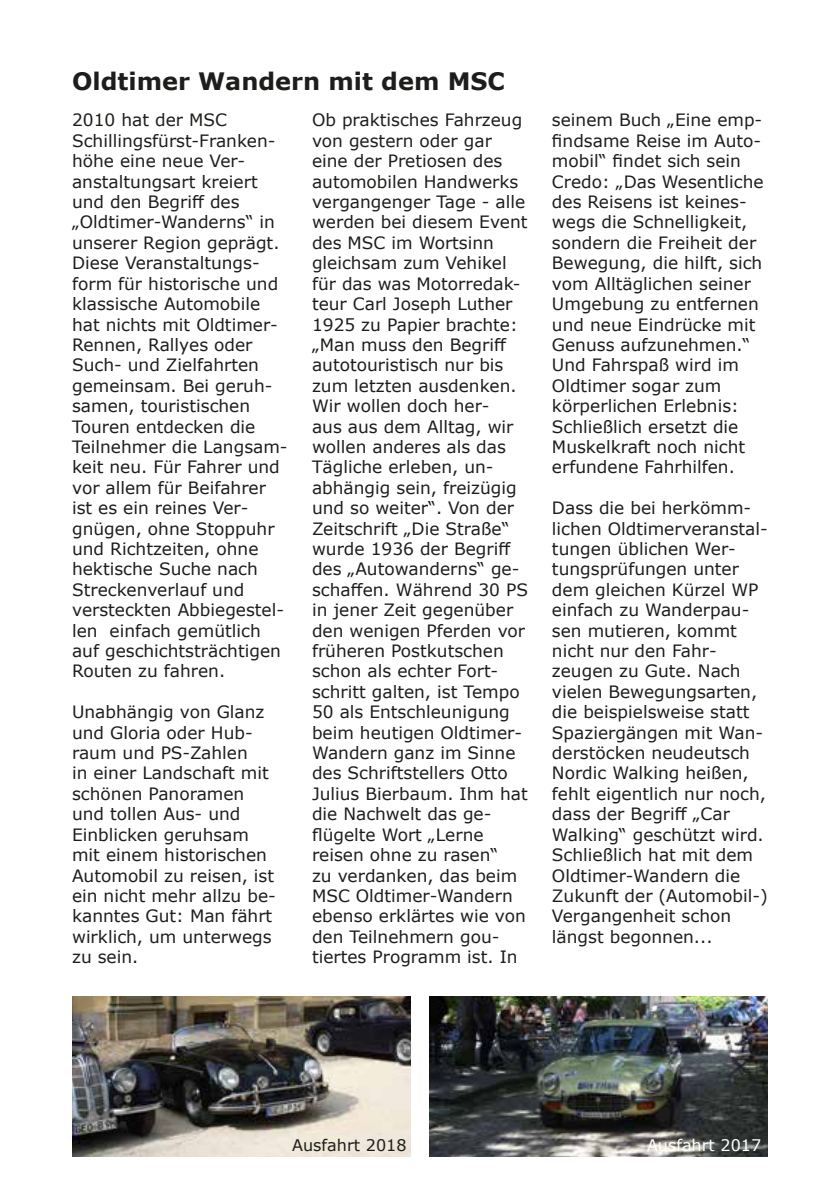
<style>
.page{position:relative;width:840px;height:1191px;background:#fff}
.page>*{position:absolute;margin:0;border:0;box-sizing:border-box;transform-origin:0 0}
.t1{font:700 24px "Verdana";color:#1d1d1b}
.t2{font:17px/20.4px "Verdana";color:#1d1d1b}
.t3{font:16px "Verdana";color:#1d1d1b}
.t4{font:16px "Verdana";color:#fff}
</style>
<div class="page">
<img style="left:72px;top:996px;width:338px;height:160px">
<img style="left:429px;top:996px;width:338px;height:160px">
<h1 class="t1" style="left:72px;top:65px;width:434px">Oldtimer Wandern mit dem MSC</h1>
<p class="t2" style="left:72px;top:110px;width:217px">2010 hat der MSC<br>Schillingsfürst-Franken&shy;höhe eine neue Ver&shy;anstaltungsart kreiert und den Begriff des „Oldtimer-Wanderns“ in unserer Region geprägt.<br>Diese Veranstaltungs&shy;form für historische und klassische Automobile hat nichts mit Oldtimer-<br>Rennen, Rallyes oder<br>Such- und Zielfahrten gemeinsam. Bei geruh&shy;samen, touristischen<br>Touren entdecken die<br>Teilnehmer die Langsam&shy;keit neu. Für Fahrer und vor allem für Beifahrer ist es ein reines Ver&shy;gnügen, ohne Stoppuhr und Richtzeiten, ohne hektische Suche nach<br>Streckenverlauf und versteckten Abbiegestel&shy;len einfach gemütlich auf geschichtsträchtigen<br>Routen zu fahren.</p>
<p class="t2" style="left:72px;top:701px;width:205px">Unabhängig von Glanz und Gloria oder Hub&shy;raum und PS-Zahlen<br>in einer Landschaft mit schönen Panoramen und tollen Aus- und<br>Einblicken geruhsam mit einem historischen<br>Automobil zu reisen, ist ein nicht mehr allzu be&shy;kanntes Gut: Man fährt wirklich, um unterwegs zu sein.</p>
<p class="t2" style="left:312px;top:110px;width:217px">Ob praktisches Fahrzeug von gestern oder gar eine der Pretiosen des automobilen Handwerks vergangenger Tage - alle werden bei diesem Event des MSC im Wortsinn gleichsam zum Vehikel für das was Motorredak&shy;teur Carl Joseph Luther<br>1925 zu Papier brachte: „Man muss den Begriff autotouristisch nur bis zum letzten ausdenken.<br>Wir wollen doch her-<br>aus aus dem Alltag, wir wollen anderes als das<br>Tägliche erleben, un&shy;abhängig sein, freizügig und so weiter“. Von der<br>Zeitschrift „Die Straße“ wurde 1936 der Begriff des „Autowanderns“ ge&shy;schaffen. Während 30 PS in jener Zeit gegenüber den wenigen Pferden vor früheren Postkutschen schon als echter Fort&shy;schritt galten, ist Tempo<br>50 als Entschleunigung beim heutigen Oldtimer-<br>Wandern ganz im Sinne des Schriftstellers Otto<br>Julius Bierbaum. Ihm hat die Nachwelt das ge&shy;flügelte Wort „Lerne reisen ohne zu rasen“<br>zu verdanken, das beim<br>MSC Oldtimer-Wandern ebenso erklärtes wie von den Teilnehmern gou&shy;tiertes Programm ist. In</p>
<p class="t2" style="left:551px;top:110px;width:213px">seinem Buch „Eine emp&shy;findsame Reise im Auto&shy;mobil“ findet sich sein<br>Credo: „Das Wesentliche des Reisens ist keines&shy;wegs die Schnelligkeit, sondern die Freiheit der<br>Bewegung, die hilft, sich vom Alltäglichen seiner<br>Umgebung zu entfernen und neue Eindrücke mit<br>Genuss aufzunehmen.“<br>Und Fahrspaß wird im<br>Oldtimer sogar zum körperlichen Erlebnis:<br>Schließlich ersetzt die<br>Muskelkraft noch nicht erfundene Fahrhilfen.</p>
<p class="t2" style="left:551px;top:497px;width:217px">Dass die bei herkömm&shy;lichen Oldtimerveranstal&shy;tungen üblichen Wer&shy;tungsprüfungen unter dem gleichen Kürzel WP einfach zu Wanderpau&shy;sen mutieren, kommt nicht nur den Fahr&shy;zeugen zu Gute. Nach vielen Bewegungsarten, die beispielsweise statt<br>Spaziergängen mit Wan&shy;derstöcken neudeutsch<br>Nordic Walking heißen, fehlt eigentlich nur noch, dass der Begriff „Car<br>Walking“ geschützt wird.<br>Schließlich hat mit dem<br>Oldtimer-Wandern die<br>Zukunft der (Automobil-)<br>Vergangenheit schon längst begonnen...</p>
<p class="t3" style="left:292px;top:1134px;width:116px">Ausfahrt 2018</p>
<p class="t4" style="left:646px;top:1134px;width:116px">Ausfahrt 2017</p>
</div>
